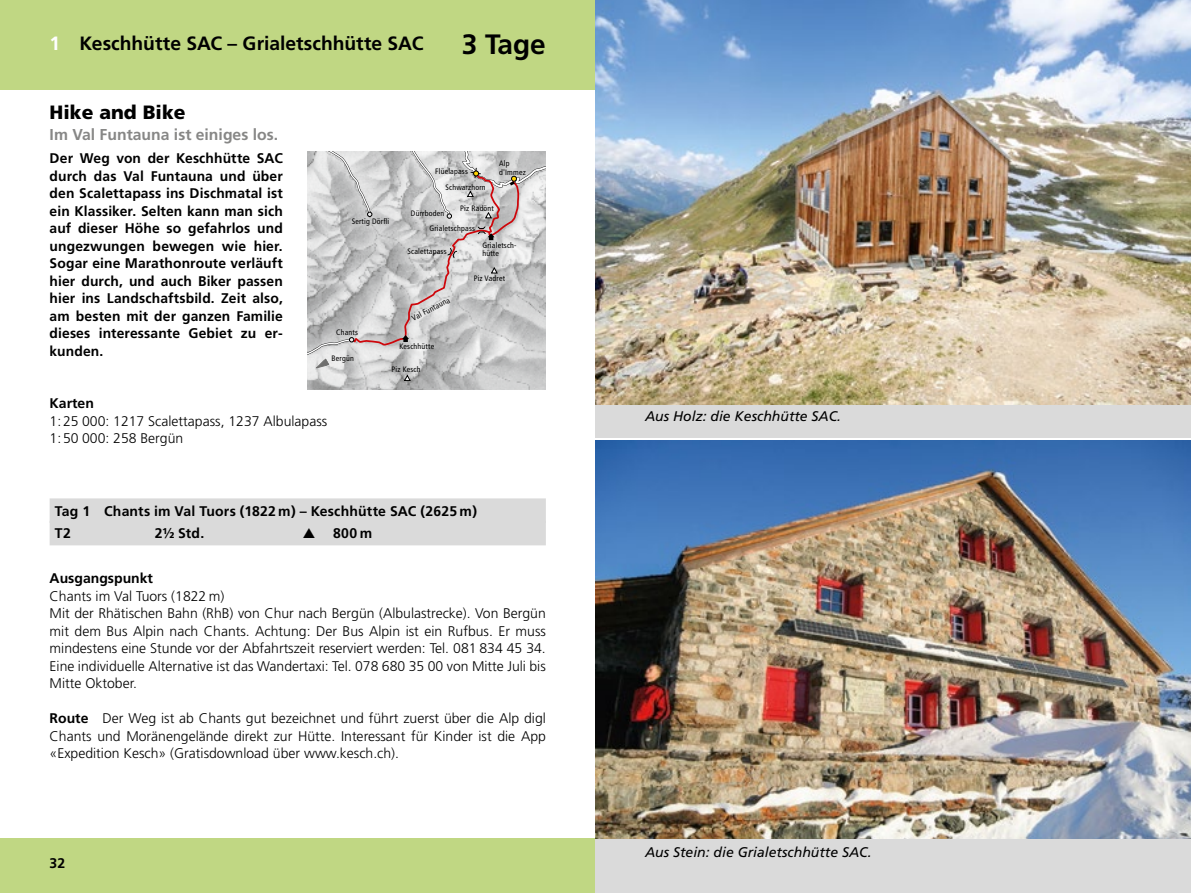
<style>
.page{position:relative;width:1191px;height:893px;background:#fff}
.page>*{position:absolute;margin:0;border:0;box-sizing:border-box;transform-origin:0 0}
.t1{font:700 28px "Frutiger";color:#000}
.t2{font:700 19.25px "Frutiger";color:#000}
.t3{font:900 19.25px "Frutiger";color:#000}
.t4{font:700 15.75px "Frutiger";color:#878786}
.t5{font:300 14px/17.5px "Frutiger";color:#000}
.t6{font:700 14px/17.5px "Frutiger";letter-spacing:.01em;color:#000;text-align:justify}
.t7{font:italic 14px "Frutiger";color:#000}
.t8{font:condensed 7.88px/8.8px "Frutiger LT Com";letter-spacing:.025em;color:#000}
.s1{color:#fff}
.s2{font-weight:700}
</style>
<div class="page">
<div style="left:0;top:838px;width:595px;height:55px;background:#c0d783"></div>
<div style="left:0;top:0;width:595px;height:89px;background:#c0d783"></div>
<div style="left:595px;top:838px;width:596px;height:55px;background:#dadada"></div>
<div style="left:595px;top:403px;width:596px;height:35px;background:#dadada"></div>
<img style="left:595px;top:440px;width:596px;height:398px">
<img style="left:595px;top:0;width:596px;height:404px">
<img style="left:308px;top:368px;width:238px;height:22px">
<svg style="left:404px;top:375px;width:7px;height:6px"></svg>
<svg style="left:308px;top:152px;width:238px;height:216px;background:#c9c8c8"></svg>
<div style="left:50px;top:498px;width:496px;height:25px;background:#dadada"></div>
<div style="left:50px;top:521px;width:496px;height:24px;background:#dadada"></div>
<h2 class="t2" style="left:50px;top:32px;width:375px"><span class="s1">1</span> Keschhütte SAC – Grialetschhütte SAC</h2>
<h1 class="t1" style="left:462px;top:28px;width:86px">3 Tage</h1>
<h2 class="t3" style="left:50px;top:101px;width:137px">Hike and Bike</h2>
<p class="t4" style="left:50px;top:125px;width:230px">Im Val Funtauna ist einiges los.</p>
<p class="t6" style="left:50px;top:150px;width:235px">Der Weg von der Keschhütte SAC durch das Val Funtauna und über den Scalettapass ins Dischmatal ist ein Klassiker. Selten kann man sich auf dieser Höhe so gefahrlos und ungezwungen bewegen wie hier.<br>Sogar eine Marathonroute verläuft hier durch, und auch Biker passen hier ins Landschaftsbild. Zeit also, am besten mit der ganzen Familie dieses interessante Gebiet zu er&shy;kunden.</p>
<p class="t8" style="left:352px;top:217px;width:39px">Sertig Dörfli</p>
<p class="t8" style="left:336px;top:328px;width:23px">Chants</p>
<p class="t8" style="left:331px;top:354px;width:24px">Bergün</p>
<p class="t8" style="left:435px;top:167px;width:34px">Flüelapass</p>
<p class="t8" style="left:445px;top:183px;width:42px">Schwarzhorn</p>
<p class="t8" style="left:499px;top:159px;width:28px">Alp d'Immez</p>
<p class="t8" style="left:411px;top:209px;width:35px">Dürrboden</p>
<p class="t8" style="left:460px;top:204px;width:35px">Piz Radönt</p>
<p class="t8" style="left:429px;top:224px;width:47px">Grialetschpass</p>
<p class="t8" style="left:407px;top:247px;width:41px">Scalettapass</p>
<p class="t8" style="left:482px;top:241px;width:36px">Grialetsch&shy;hütte</p>
<p class="t8" style="left:410px;top:315px;width:43px;rotate:-27deg">Val Funtauna</p>
<p class="t8" style="left:399px;top:342px;width:36px">Keschhütte</p>
<p class="t8" style="left:474px;top:274px;width:33px">Piz Vadret</p>
<p class="t8" style="left:391px;top:365px;width:31px">Piz Kesch</p>
<p class="t6" style="left:50px;top:395px;width:46px">Karten</p>
<p class="t5" style="left:50px;top:412px;width:279px">1:25 000: 1217 Scalettapass, 1237 Albulapass<br>1:50 000: 258 Bergün</p>
<p class="t6" style="left:55px;top:500px;width:424px;line-height:22.4px">Tag 1 Chants im Val Tuors (1822 m) – Keschhütte SAC (2625 m)<br>T2</p>
<p class="t6" style="left:155px;top:524px;width:51px">2½ Std.</p>
<p class="t6" style="left:303px;top:524px;width:71px">▲ 800m</p>
<p class="t6" style="left:50px;top:570px;width:105px">Ausgangspunkt</p>
<p class="t5" style="left:50px;top:587px;width:498px">Chants im Val Tuors (1822 m)<br>Mit der Rhätischen Bahn (RhB) von Chur nach Bergün (Albulastrecke). Von Bergün mit dem Bus Alpin nach Chants. Achtung: Der Bus Alpin ist ein Rufbus. Er muss mindestens eine Stunde vor der Abfahrtszeit reserviert werden: Tel. 081 834 45 34.<br>Eine individuelle Alternative ist das Wandertaxi: Tel. 078 680 35 00 von Mitte Juli bis Mitte Oktober.</p>
<p class="t5" style="left:50px;top:710px;width:498px;text-align:justify"><span class="s2">Route</span> Der Weg ist ab Chants gut bezeichnet und führt zuerst über die Alp digl Chants und Moränengelände direkt zur Hütte. Interessant für Kinder ist die App «Expedition Kesch» (Gratisdownload über www.kesch.ch).</p>
<p class="t6" style="left:50px;top:854px;width:17px">32</p>
<p class="t7" style="left:645px;top:408px;width:198px">Aus Holz: die Keschhütte SAC.</p>
<p class="t7" style="left:645px;top:844px;width:228px">Aus Stein: die Grialetschhütte SAC.</p>
</div>
